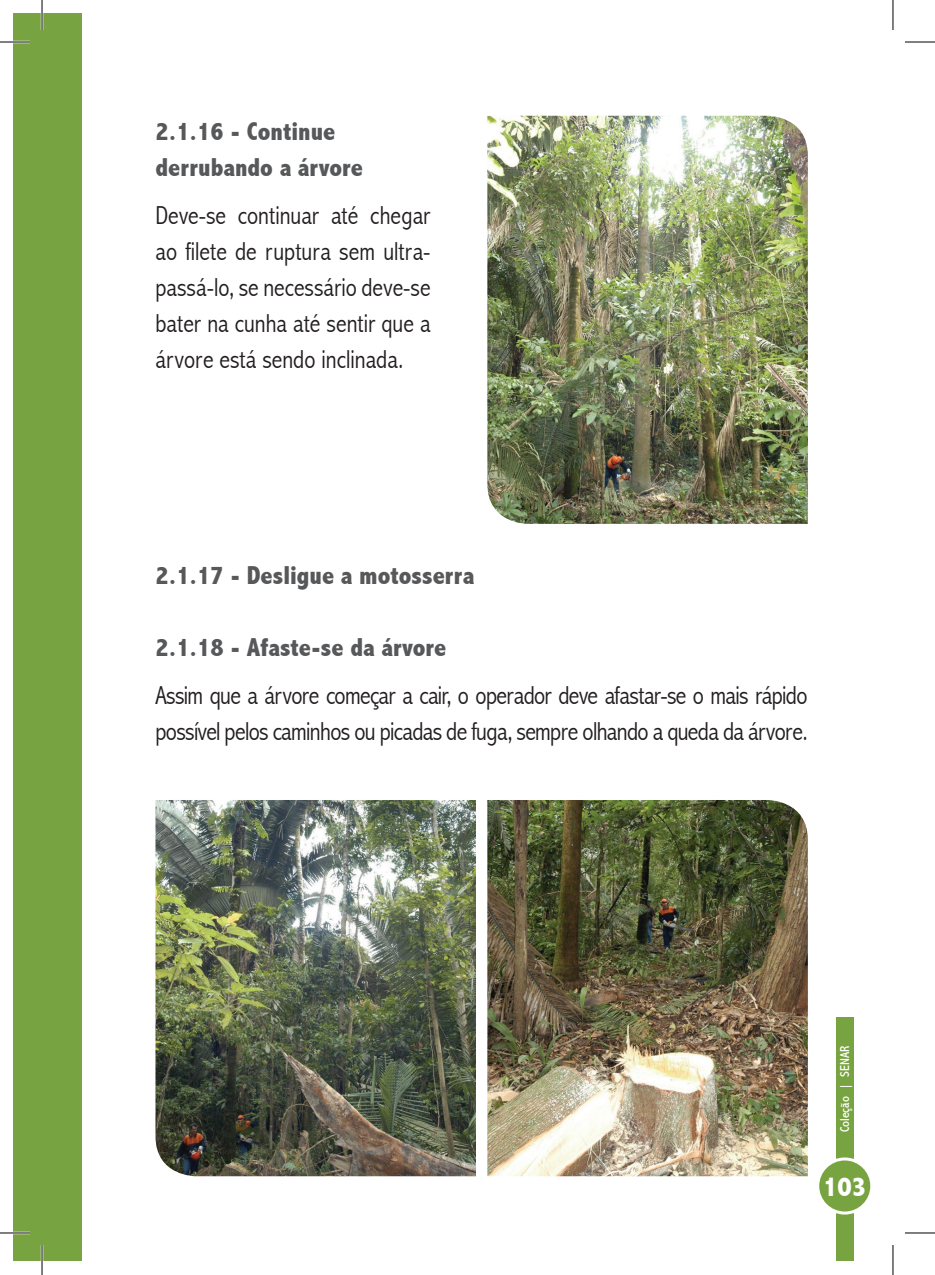
<style>
.page{position:relative;width:935px;height:1275px;background:#fff}
.page>*{position:absolute;margin:0;border:0;box-sizing:border-box;transform-origin:0 0}
.t1{font:800 condensed 28px "Abadi";color:#fff}
.t2{font:300 condensed 26px/36px "Abadi";letter-spacing:-.025em;color:#231f20;text-align:justify}
.t3{font:800 condensed 26px/36px "Abadi";color:#57585a}
.t4{font:condensed 13px "Abadi";color:#fff}
</style>
<div class="page">
<div style="left:836px;top:1017px;width:17px;height:244px;background:#78a341"></div>
<div style="left:817px;top:1159px;width:54px;height:54px;background:#78a341;border-radius:50%"></div>
<div style="left:816px;top:1157px;width:57px;height:57px;border:3px solid #fff;border-radius:50%"></div>
<div style="left:14px;top:14px;width:28px;height:1247px;background:#78a341"></div>
<div style="left:42px;top:14px;width:40px;height:1247px;background:#78a341"></div>
<img style="left:487px;top:116px;width:320px;height:408px">
<img style="left:155px;top:800px;width:321px;height:376px">
<img style="left:487px;top:800px;width:320px;height:376px">
<hr style="left:0;top:41px;width:30px;height:2px;background:#fff">
<hr style="left:0;top:1231px;width:30px;height:3px;background:#fff">
<hr style="left:41px;top:0;width:2px;height:30px;background:#fff">
<hr style="left:41px;top:1245px;width:2px;height:30px;background:#fff">
<hr style="left:0;top:42px;width:30px;height:1px;background:#000">
<hr style="left:904px;top:42px;width:30px;height:1px;background:#000">
<hr style="left:0;top:1232px;width:30px;height:1px;background:#000">
<hr style="left:904px;top:1232px;width:30px;height:1px;background:#000">
<hr style="left:42px;top:0;width:1px;height:30px;background:#000">
<hr style="left:42px;top:1245px;width:1px;height:30px;background:#000">
<hr style="left:892px;top:0;width:1px;height:30px;background:#000">
<hr style="left:892px;top:1245px;width:1px;height:30px;background:#000">
<p class="t3" style="left:155px;top:113px;width:209px">2.1.16 - Continue derrubando a árvore</p>
<p class="t2" style="left:155px;top:197px;width:276px">Deve-se continuar até chegar ao filete de ruptura sem ultra&shy;passá-lo, se necessário deve-se bater na cunha até sentir que a árvore está sendo inclinada.</p>
<p class="t3" style="left:155px;top:557px;width:320px">2.1.17 - Desligue a motosserra</p>
<p class="t3" style="left:155px;top:629px;width:292px">2.1.18 - Afaste-se da árvore</p>
<p class="t2" style="left:155px;top:677px;width:653px">Assim que a árvore começar a cair, o operador deve afastar-se o mais rápido possível pelos caminhos ou picadas de fuga, sempre olhando a queda da árvore.</p>
<p class="t4" style="left:837px;top:1132px;width:88px;rotate:-90deg">Coleção | SENAR</p>
<p class="t1" style="left:823px;top:1170px;width:44px">103</p>
</div>
